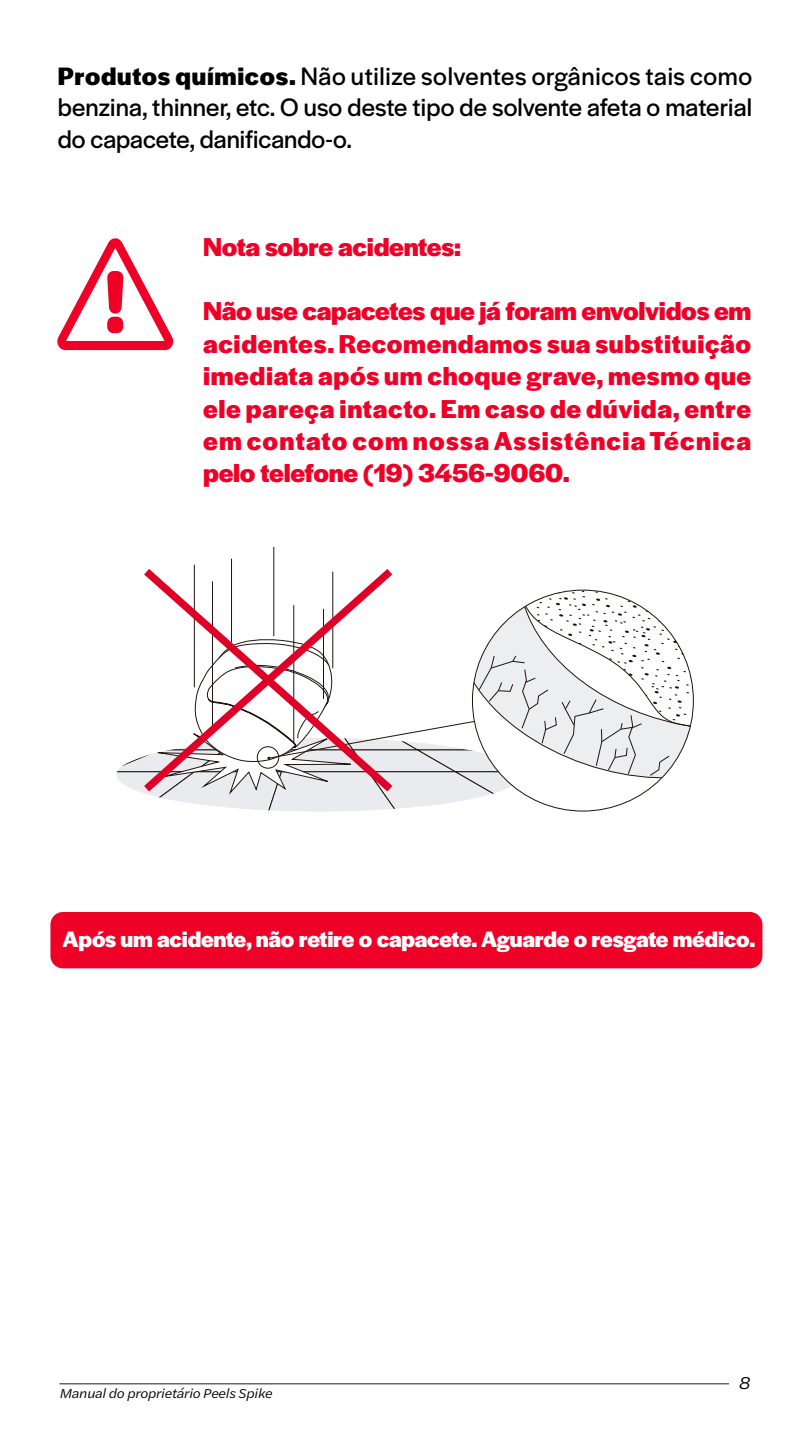
<style>
.page{position:relative;width:810px;height:1440px;background:#fff}
.page>*{position:absolute;margin:0;border:0;box-sizing:border-box;transform-origin:0 0}
.t1{font:700 27px/32.4px "Halyard Display";letter-spacing:-.01em;color:#ef0027;text-align:justify}
.t2{font:26.25px/31.5px "Halyard Display";color:#000;text-align:justify}
.t3{font:700 23.25px "Halyard Display";letter-spacing:-.01em;color:#fff}
.t4{font:italic 18px "Halyard Text";color:#000;scale:1.05 1}
.t5{font:italic 13.5px "Halyard Text";letter-spacing:-.015em;color:#000;scale:1.05 1}
.s1{font-weight:700}
</style>
<div class="page">
<svg style="left:57px;top:238px;width:117px;height:112px"></svg>
<div style="left:50px;top:912px;width:712px;height:56px;background:#ef0027;border-radius:13px"></div>
<hr style="left:194px;top:565px;width:1px;height:122px;background:#1f140f">
<hr style="left:231px;top:559px;width:1px;height:83px;background:#1f140f">
<hr style="left:273px;top:547px;width:1px;height:89px;background:#1f140f">
<svg style="left:117px;top:590px;width:576px;height:221px"></svg>
<svg style="left:144px;top:569px;width:248px;height:222px"></svg>
<hr style="left:59px;top:1383px;width:670px;height:1px;background:#1d1d1b">
<p class="t2" style="left:58px;top:59px;width:696px"><span class="s1">Produtos químicos.</span> Não utilize solventes orgânicos tais como benzina, thinner, etc. O uso deste tipo de solvente afeta o material do capacete, danificando-o.</p>
<p class="t1" style="left:203px;top:229px;width:259px">Nota sobre acidentes:</p>
<p class="t1" style="left:203px;top:294px;width:550px">Não use capacetes que já foram envolvidos em acidentes. Recomendamos sua substituição imediata após um choque grave, mesmo que ele pareça intacto. Em caso de dúvida, entre em contato com nossa Assistência Técnica pelo telefone (19) 3456-9060.</p>
<p class="t3" style="left:63px;top:923px;width:694px">Após um acidente, não retire o capacete. Aguarde o resgate médico.</p>
<p class="t5" style="left:59px;top:1384px;width:204px">Manual do proprietário Peels Spike</p>
<p class="t4" style="left:738px;top:1370px;width:13px">8</p>
</div>
